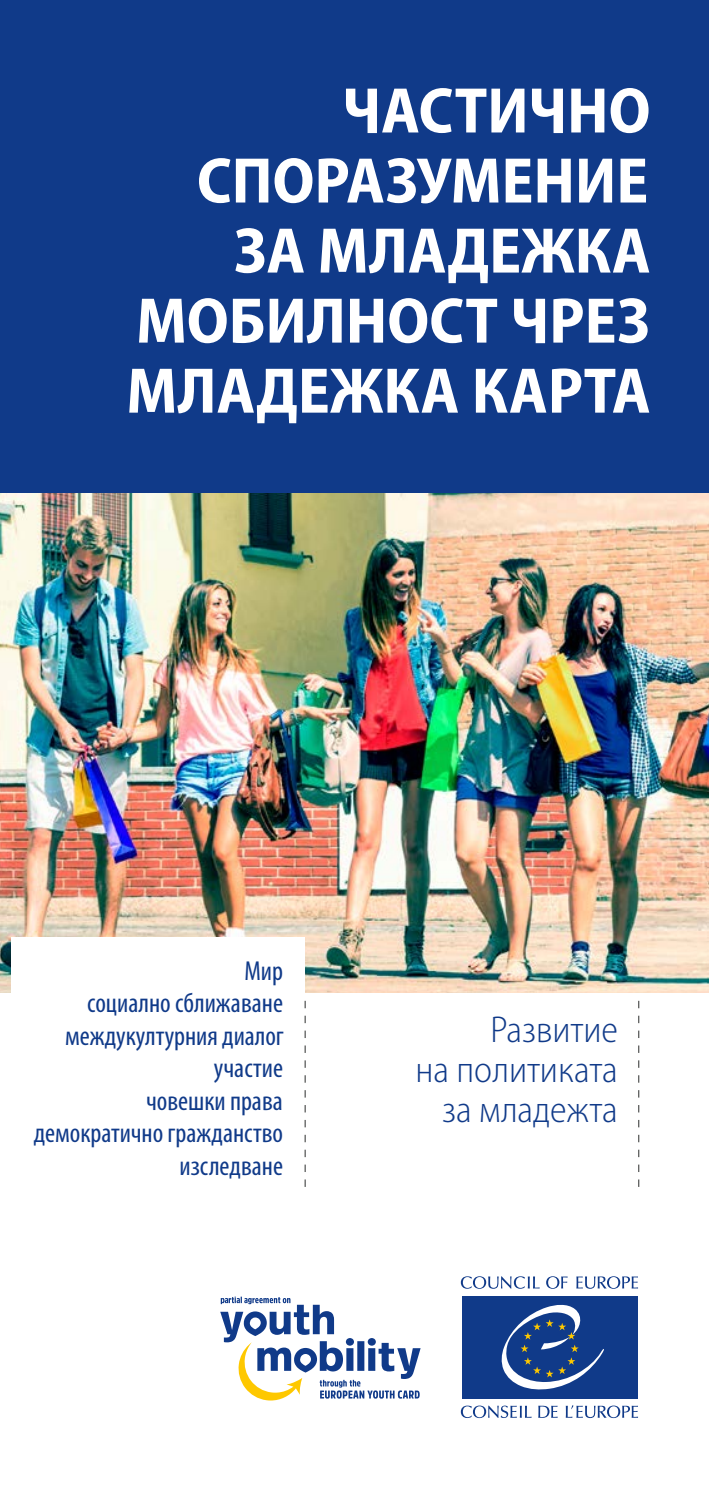
<style>
.page{position:relative;width:709px;height:1489px;background:#fff}
.page>*{position:absolute;margin:0;border:0;box-sizing:border-box;transform-origin:0 0}
.t1{font:700 semi-condensed 65px/70px "Myriad Pro";color:#fff;text-align:right}
.t2{font:300 semi-condensed 37.5px/40px "Myriad Pro";color:#103a89;text-align:right}
.t3{font:condensed 27.5px/32.5px "Myriad Pro";color:#103a89;text-align:right}
</style>
<div class="page">
<div style="left:0;top:0;width:709px;height:496px;background:#103a89"></div>
<img style="left:0;top:493px;width:709px;height:499px">
<svg style="left:546px;top:1276px;width:21px;height:12px"></svg>
<svg style="left:576px;top:1276px;width:62px;height:12px"></svg>
<svg style="left:461px;top:1276px;width:78px;height:12px"></svg>
<svg style="left:566px;top:1405px;width:72px;height:12px"></svg>
<svg style="left:538px;top:1405px;width:19px;height:12px"></svg>
<svg style="left:461px;top:1405px;width:70px;height:12px"></svg>
<div style="left:462px;top:1295px;width:176px;height:103px;background:#103a89"></div>
<svg style="left:501px;top:1304px;width:103px;height:85px"></svg>
<svg style="left:220px;top:1296px;width:200px;height:104px"></svg>
<div style="left:11px;top:937px;width:293px;height:303px;background:#fff"></div>
<svg style="left:304px;top:1000px;width:2px;height:186px"></svg>
<svg style="left:638px;top:1000px;width:1px;height:186px"></svg>
<h1 class="t1" style="left:126px;top:74px;width:526px">ЧАСТИЧНО<br>СПОРАЗУМЕНИЕ<br>ЗА МЛАДЕЖКА<br>МОБИЛНОСТ ЧРЕЗ<br>МЛАДЕЖКА КАРТА</h1>
<p class="t3" style="left:34px;top:953px;width:252px">Мир<br>социално сближаване междукултурния диалог участие<br>човешки права демократично гражданство изследване</p>
<h2 class="t2" style="left:415px;top:1009px;width:204px">Развитие<br>на политиката за младежта</h2>
</div>
